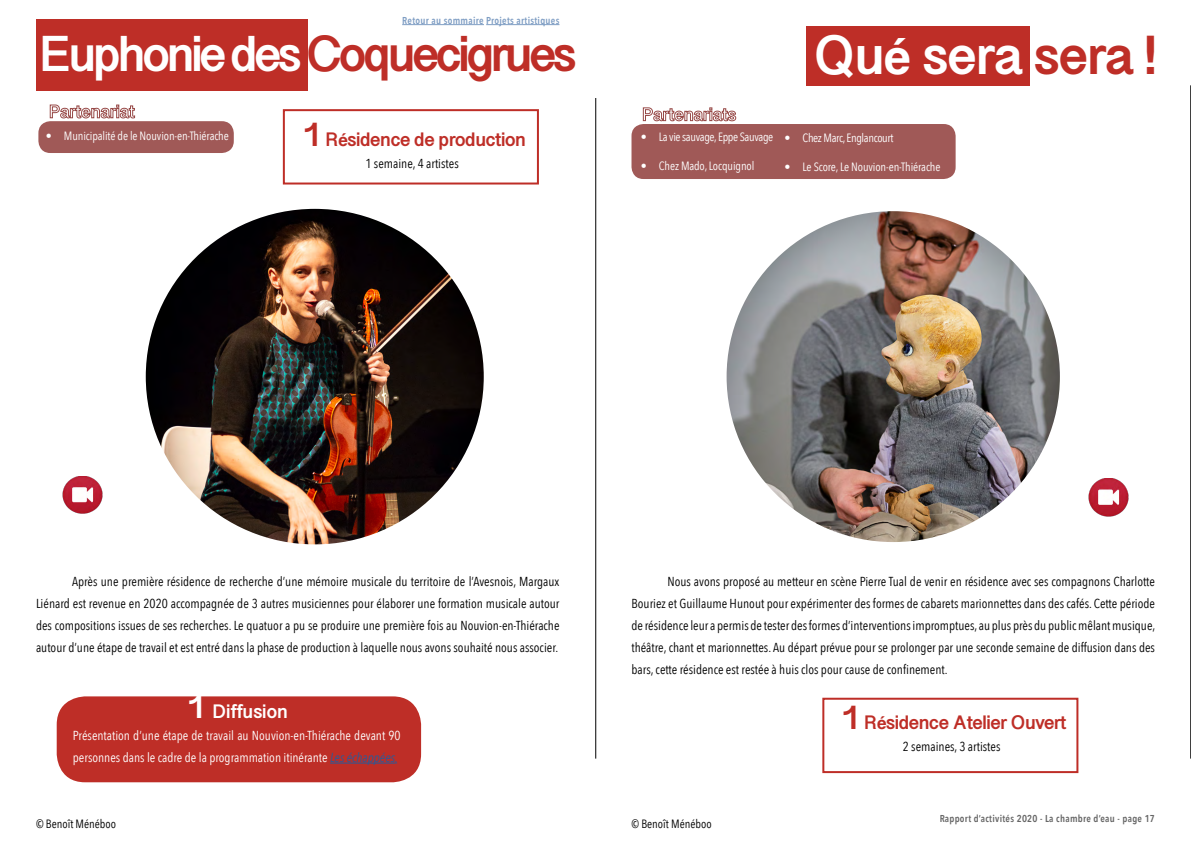
<style>
.page{position:relative;width:1191px;height:842px;background:#fff}
.page>*{position:absolute;margin:0;border:0;box-sizing:border-box;transform-origin:0 0}
.t1{font:700 48px "Oriya Sangam MN";letter-spacing:-.01em;color:#fff}
.t2{font:700 44px "Oriya Sangam MN";letter-spacing:-.07em;color:#be2e27}
.t3{font:700 17px "Oriya Sangam MN";letter-spacing:-.02em;color:#be2e27}
.t4{font:700 17px "Oriya Sangam MN";color:#fff}
.t5{font:13px/22px "Avenir Next Condensed";color:#000;text-align:justify}
.t6{font:13px/22px "Avenir Next Condensed";color:#fff}
.t7{font:12px "Avenir Next Condensed";letter-spacing:-.01em;color:#fff}
.t8{font:12px "Avenir Next Condensed";letter-spacing:-.03em;color:#fff}
.t9{font:12px "Avenir Next Condensed";color:#000}
.t10{font:600 10px "Avenir Next Condensed";letter-spacing:.03em;color:#000}
.t11{font:600 10px "Avenir Next Condensed";letter-spacing:.03em;color:#275b9b}
.s1{color:#fff}
.s2{font-family:"Helvetica"}
.s3{color:#be2e27}
.s4{font-size:30px}
.s5{font-style:italic;color:#275b9b}
.s6{font-style:italic;font-size:11px;color:#275b9b}
</style>
<div class="page">
<div style="left:631px;top:124px;width:324px;height:55px;background:#a05957;border-radius:12px"></div>
<div style="left:822px;top:698px;width:256px;height:75px;border:2px solid #be2e27"></div>
<hr style="left:1190px;top:85px;width:1px;height:674px;background:#000">
<hr style="left:595px;top:98px;width:1px;height:661px;background:#000">
<img style="left:146px;top:209px;width:338px;height:335px">
<img style="left:726px;top:211px;width:333px;height:331px">
<img style="left:62px;top:476px;width:41px;height:38px">
<img style="left:1088px;top:478px;width:41px;height:39px">
<hr style="left:402px;top:24px;width:82px;height:1px;background:#275b9b">
<hr style="left:486px;top:24px;width:73px;height:1px;background:#275b9b">
<div style="left:283px;top:109px;width:256px;height:75px;border:2px solid #be2e27"></div>
<div style="left:57px;top:696px;width:364px;height:86px;background:#be2e27;border-radius:28px"></div>
<hr style="left:330px;top:763px;width:65px;height:1px;background:#275b9b">
<div style="left:36px;top:19px;width:271px;height:72px;background:#be2e27"></div>
<svg style="left:643px;top:107px;width:93px;height:14px"></svg>
<div style="left:806px;top:26px;width:223px;height:59px;background:#be2e27"></div>
<div style="left:38px;top:121px;width:196px;height:32px;background:#a05957;border-radius:12px"></div>
<svg style="left:50px;top:104px;width:85px;height:15px"></svg>
<p class="t11" style="left:402px;top:12px;width:159px">Retour au sommaire Projets artistiques</p>
<h2 class="t2" style="left:38px;top:23px;width:539px"><span class="s1">Euphonie des</span> Coquecigrues</h2>
<h1 class="t1" style="left:814px;top:22px;width:343px">Qu<span class="s2">é</span> sera <span class="s3">sera !</span></h1>
<p class="t7" style="left:46px;top:126px;width:184px">• Municipalité de le Nouvion-en-Thiérache</p>
<h3 class="t3" style="left:301px;top:128px;width:226px"><span class="s4">1</span> R<span class="s2">é</span>sidence de production</h3>
<p class="t5" style="left:365px;top:152px;width:95px">1 semaine, 4 artistes</p>
<p class="t8" style="left:641px;top:127px;width:134px">• La vie sauvage, Eppe Sauvage</p>
<p class="t7" style="left:641px;top:155px;width:115px">• Chez Mado, Locquignol</p>
<p class="t8" style="left:784px;top:127px;width:110px">• Chez Marc, Englancourt</p>
<p class="t7" style="left:784px;top:156px;width:157px">• Le Score, Le Nouvion-en-Thiérache</p>
<p class="t5" style="left:36px;top:570px;width:525px;text-indent:36px">Après une première résidence de recherche d’une mémoire musicale du territoire de l’Avesnois, Margaux Liénard est revenue en 2020 accompagnée de 3 autres musiciennes pour élaborer une formation musicale autour des compositions issues de ses recherches. Le quatuor a pu se produire une première fois au Nouvion-en-Thiérache autour d’une étape de travail et est entré dans la phase de production à laquelle nous avons souhaité nous associer.</p>
<h3 class="t4" style="left:186px;top:700px;width:104px"><span class="s4">1</span> Diffusion</h3>
<p class="t6" style="left:73px;top:724px;width:329px">Présentation d’une étape de travail au Nouvion-en-Thiérache devant 90 personnes dans le cadre de la programmation itinérante <span class="s5">Les échappées</span><span class="s6">.</span></p>
<p class="t5" style="left:631px;top:570px;width:525px;text-indent:36px">Nous avons proposé au metteur en scène Pierre Tual de venir en résidence avec ses compagnons Charlotte Bouriez et Guillaume Hunout pour expérimenter des formes de cabarets marionnettes dans des cafés. Cette période de résidence leur a permis de tester des formes d’interventions impromptues, au plus près du public mêlant musique, théâtre, chant et marionnettes. Au départ prévue pour se prolonger par une seconde semaine de diffusion dans des bars, cette résidence est restée à huis clos pour cause de confinement.</p>
<h3 class="t3" style="left:840px;top:711px;width:228px"><span class="s4">1</span> R<span class="s2">é</span>sidence Atelier Ouvert</h3>
<p class="t5" style="left:902px;top:735px;width:99px">2 semaines, 3 artistes</p>
<p class="t9" style="left:36px;top:814px;width:82px">© Benoît Ménéboo</p>
<p class="t9" style="left:631px;top:814px;width:82px">© Benoît Ménéboo</p>
<p class="t10" style="left:939px;top:809px;width:217px">Rapport d’activités 2020 - La chambre d’eau - page 17</p>
</div>
